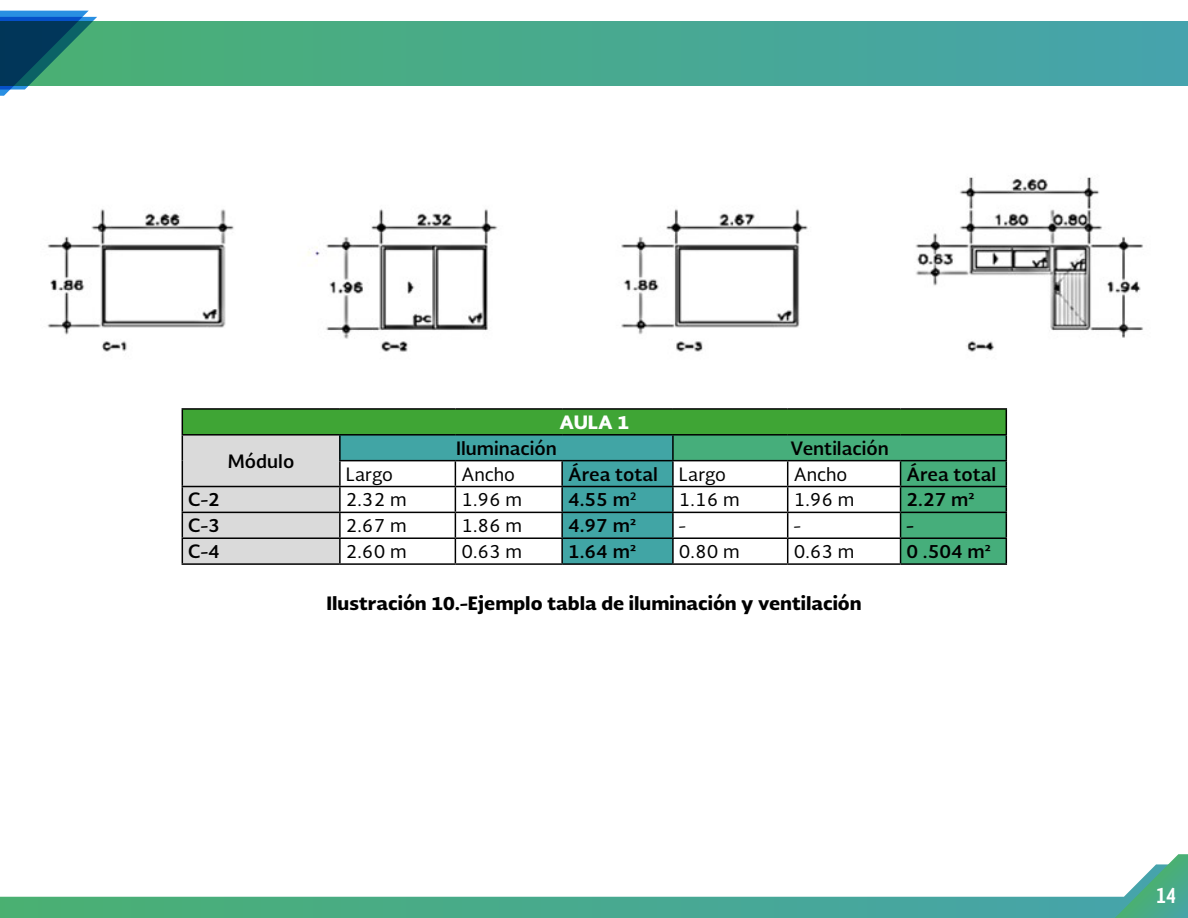
<style>
.page{position:relative;width:1188px;height:918px;background:#fff}
.page>*{position:absolute;margin:0;border:0;box-sizing:border-box;transform-origin:0 0}
.t1{font:700 21px "Soberana Sans Condensed";color:#fff}
.t2{font:700 18px "Soberana Sans";color:#000}
.t3{font:18px "Soberana Sans";color:#000}
.t4{font:900 18px "Soberana Sans";color:#000}
.t5{font:900 18px "Soberana Sans";color:#fff}
.s1{font-weight:400}
</style>
<div class="page">
<div style="left:0;top:22px;width:1188px;height:63px;background:linear-gradient(to right,#4ab071,#46a3ad)"></div>
<svg style="left:0;top:11px;width:97px;height:85px;background:#367c84"></svg>
<svg style="left:0;top:896px;width:1115px;height:22px;background:#4eac91"></svg>
<svg style="left:1115px;top:854px;width:73px;height:64px"></svg>
<img style="left:47px;top:177px;width:1096px;height:175px">
<div style="left:182px;top:409px;width:824px;height:26px;background:#3fa535"></div>
<div style="left:340px;top:435px;width:333px;height:26px;background:#41a5a5"></div>
<hr style="left:339px;top:436px;width:2px;height:24px;background:#000">
<hr style="left:339px;top:460px;width:116px;height:1px;background:#000">
<hr style="left:339px;top:461px;width:2px;height:25px;background:#000">
<hr style="left:455px;top:460px;width:107px;height:1px;background:#000">
<hr style="left:340px;top:486px;width:115px;height:1px;background:#000">
<hr style="left:339px;top:487px;width:2px;height:25px;background:#000">
<hr style="left:455px;top:486px;width:107px;height:1px;background:#000">
<hr style="left:340px;top:512px;width:115px;height:1px;background:#000">
<hr style="left:339px;top:513px;width:2px;height:24px;background:#000">
<hr style="left:455px;top:512px;width:107px;height:1px;background:#000">
<hr style="left:340px;top:537px;width:115px;height:2px;background:#000">
<hr style="left:339px;top:539px;width:2px;height:24px;background:#000">
<hr style="left:455px;top:537px;width:107px;height:2px;background:#000">
<svg style="left:455px;top:461px;width:1px;height:102px"></svg>
<hr style="left:182px;top:563px;width:158px;height:2px;background:#000">
<hr style="left:340px;top:563px;width:115px;height:2px;background:#000">
<hr style="left:455px;top:563px;width:107px;height:2px;background:#000">
<hr style="left:673px;top:563px;width:115px;height:2px;background:#000">
<hr style="left:788px;top:563px;width:113px;height:2px;background:#000">
<hr style="left:901px;top:563px;width:106px;height:2px;background:#000">
<hr style="left:561px;top:461px;width:2px;height:25px;background:#000">
<hr style="left:561px;top:487px;width:2px;height:25px;background:#000">
<hr style="left:561px;top:513px;width:2px;height:24px;background:#000">
<hr style="left:561px;top:539px;width:2px;height:24px;background:#000">
<hr style="left:562px;top:563px;width:111px;height:2px;background:#000">
<hr style="left:182px;top:408px;width:158px;height:2px;background:#000">
<svg style="left:182px;top:410px;width:158px;height:154px"></svg>
<hr style="left:340px;top:408px;width:115px;height:2px;background:#000">
<hr style="left:455px;top:408px;width:107px;height:2px;background:#000">
<hr style="left:562px;top:408px;width:111px;height:2px;background:#000">
<hr style="left:673px;top:408px;width:115px;height:2px;background:#000">
<hr style="left:788px;top:408px;width:113px;height:2px;background:#000">
<hr style="left:901px;top:408px;width:106px;height:2px;background:#000">
<svg style="left:562px;top:410px;width:445px;height:154px"></svg>
<hr style="left:182px;top:434px;width:158px;height:2px;background:#000">
<hr style="left:340px;top:434px;width:115px;height:2px;background:#000">
<hr style="left:455px;top:434px;width:107px;height:2px;background:#000">
<hr style="left:562px;top:434px;width:111px;height:2px;background:#000">
<hr style="left:673px;top:434px;width:115px;height:2px;background:#000">
<hr style="left:788px;top:434px;width:113px;height:2px;background:#000">
<hr style="left:901px;top:434px;width:106px;height:2px;background:#000">
<p class="t2" style="left:228px;top:449px;width:68px">Módulo</p>
<p class="t5" style="left:559px;top:409px;width:71px">AULA 1</p>
<p class="t2" style="left:456px;top:436px;width:102px">Iluminación</p>
<p class="t2" style="left:791px;top:436px;width:100px">Ventilación</p>
<p class="t3" style="left:346px;top:462px;width:49px">Largo</p>
<p class="t3" style="left:461px;top:462px;width:55px">Ancho</p>
<p class="t2" style="left:568px;top:462px;width:160px">Área total <span class="s1">Largo</span></p>
<p class="t3" style="left:794px;top:462px;width:55px">Ancho</p>
<p class="t2" style="left:907px;top:462px;width:91px">Área total</p>
<p class="t2" style="left:188px;top:487px;width:33px">C-2</p>
<p class="t3" style="left:346px;top:488px;width:62px">2.32 m</p>
<p class="t3" style="left:461px;top:488px;width:62px">1.96 m</p>
<p class="t2" style="left:568px;top:487px;width:70px">4.55 m<sup>2</sup></p>
<p class="t3" style="left:679px;top:488px;width:62px">1.16 m</p>
<p class="t3" style="left:794px;top:488px;width:62px">1.96 m</p>
<p class="t2" style="left:907px;top:487px;width:70px">2.27 m2</p>
<p class="t2" style="left:188px;top:513px;width:33px">C-3</p>
<p class="t3" style="left:346px;top:514px;width:62px">2.67 m</p>
<p class="t3" style="left:461px;top:514px;width:62px">1.86 m</p>
<p class="t2" style="left:568px;top:513px;width:70px">4.97 m2</p>
<p class="t3" style="left:679px;top:514px;width:9px">-</p>
<p class="t3" style="left:794px;top:514px;width:9px">-</p>
<p class="t2" style="left:907px;top:513px;width:9px">-</p>
<p class="t2" style="left:188px;top:539px;width:33px">C-4</p>
<p class="t3" style="left:346px;top:539px;width:62px">2.60 m</p>
<p class="t3" style="left:461px;top:539px;width:62px">0.63 m</p>
<p class="t2" style="left:568px;top:539px;width:70px">1.64 m2</p>
<p class="t3" style="left:679px;top:539px;width:62px">0.80 m</p>
<p class="t3" style="left:794px;top:539px;width:62px">0.63 m</p>
<p class="t2" style="left:907px;top:539px;width:86px">0 .504 m2</p>
<p class="t4" style="left:326px;top:590px;width:537px">Ilustración 10.-Ejemplo tabla de iluminación y ventilación</p>
<p class="t1" style="left:1156px;top:881px;width:21px">14</p>
</div>
